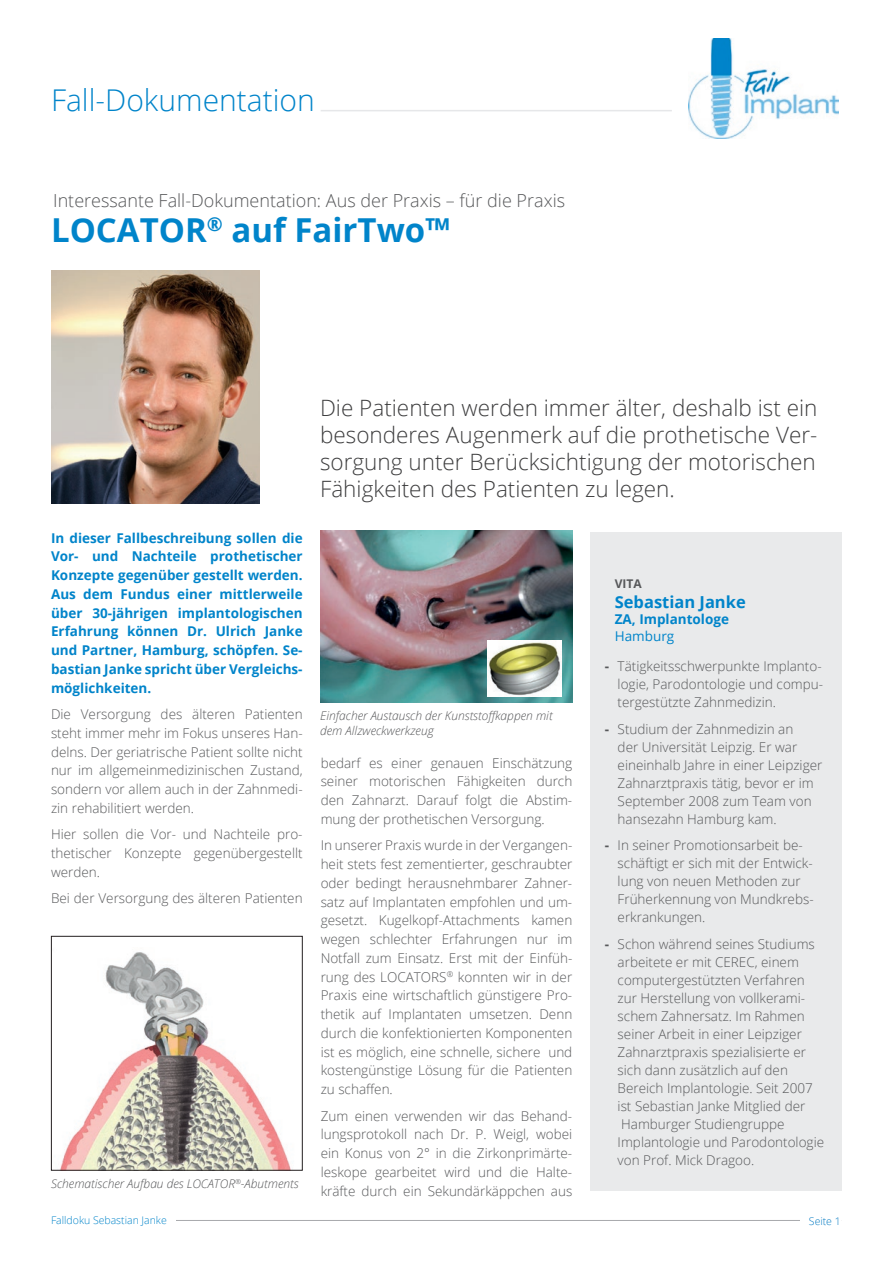
<style>
.page{position:relative;width:893px;height:1263px;background:#fff}
.page>*{position:absolute;margin:0;border:0;box-sizing:border-box;transform-origin:0 0}
.t1{font:700 33px "Open Sans";color:#0084ca}
.t2{font:300 30px "Open Sans";color:#0084ca}
.t3{font:300 22.5px/27px "Open Sans";color:#3e3e3f;text-align:justify}
.t4{font:300 18px "Open Sans";color:#57585a}
.t5{font:700 16.5px "Open Sans";color:#0084ca}
.t6{font:300 13.5px/18.8px "Open Sans";color:#57585a;text-align:justify}
.t7{font:700 13.5px/18.8px "Open Sans";color:#0084ca;text-align:justify}
.t8{font:13.5px "Open Sans";color:#0084ca}
.t9{font:italic 300 12px/15px "Open Sans";color:#57585a}
.t10{font:700 12px "Open Sans";color:#57585a}
.t11{font:300 10.5px "Open Sans";color:#0084ca}
.t12{font:300 10.5px "Open Sans";color:#0079c2}
.s1{font-weight:700}
</style>
<div class="page">
<hr style="left:170px;top:1220px;width:671px;height:1px;background:#a8a9ad">
<div style="left:51px;top:1207px;width:124px;height:25px;background:#fff"></div>
<div style="left:800px;top:1208px;width:41px;height:25px;background:#fff"></div>
<img style="left:688px;top:39px;width:150px;height:99px">
<div style="left:590px;top:532px;width:251px;height:659px;background:#e9eaeb"></div>
<hr style="left:321px;top:110px;width:351px;height:1px;background:#e6e7e9">
<img style="left:51px;top:270px;width:209px;height:233px">
<img style="left:320px;top:531px;width:252px;height:171px">
<img style="left:487px;top:640px;width:75px;height:57px">
<img style="left:60px;top:952px;width:231px;height:216px">
<div style="left:51px;top:936px;width:251px;height:234px;border:1px solid #231f20"></div>
<h2 class="t2" style="left:51px;top:80px;width:265px">Fall-Dokumentation</h2>
<h3 class="t4" style="left:53px;top:188px;width:513px">Interessante Fall-Dokumentation: Aus der Praxis – für die Praxis</h3>
<h1 class="t1" style="left:51px;top:207px;width:401px">LOCATOR<sup>®</sup> auf FairTwo™</h1>
<p class="t7" style="left:51px;top:528px;width:253px">In dieser Fallbeschreibung sollen die Vor- und Nachteile prothetischer Konzepte gegenüber gestellt werden.<br>Aus dem Fundus einer mittlerweile über 30-jährigen implantologischen Erfahrung können Dr. Ulrich Janke und Partner, Hamburg, schöpfen. Se&shy;bastian Janke spricht über Vergleichs&shy;möglichkeiten.</p>
<p class="t6" style="left:51px;top:704px;width:253px">Die Versorgung des älteren Patienten steht immer mehr im Fokus unseres Han&shy;delns. Der geriatrische Patient sollte nicht nur im allgemeinmedizinischen Zustand, sondern vor allem auch in der Zahnmedi&shy;zin rehabilitiert werden.</p>
<p class="t6" style="left:51px;top:824px;width:253px">Hier sollen die Vor- und Nachteile pro&shy;thetischer Konzepte gegenübergestellt werden.</p>
<p class="t6" style="left:51px;top:888px;width:253px">Bei der Versorgung des älteren Patienten</p>
<p class="t9" style="left:51px;top:1176px;width:249px">Schematischer Aufbau des LOCATOR<sup>®</sup>-Abutments</p>
<h3 class="t3" style="left:320px;top:393px;width:499px">Die Patienten werden immer älter, deshalb ist ein besonderes Augenmerk auf die prothetische Ver&shy;sorgung unter Berücksichtigung der motorischen Fähigkeiten des Patienten zu legen.</h3>
<p class="t9" style="left:320px;top:708px;width:234px">Einfacher Austausch der Kunststoffkappen mit dem Allzweckwerkzeug</p>
<p class="t6" style="left:321px;top:753px;width:253px">bedarf es einer genauen Einschätzung seiner motorischen Fähigkeiten durch den Zahnarzt. Darauf folgt die Abstim&shy;mung der prothetischen Versorgung.</p>
<p class="t6" style="left:321px;top:836px;width:253px">In unserer Praxis wurde in der Vergangen&shy;heit stets fest zementierter, geschraubter oder bedingt herausnehmbarer Zahner&shy;satz auf Implantaten empfohlen und um&shy;gesetzt. Kugelkopf-Attachments kamen wegen schlechter Erfahrungen nur im Notfall zum Einsatz. Erst mit der Einfüh&shy;rung des LOCATORS<sup>®</sup> konnten wir in der Praxis eine wirtschaftlich günstigere Pro&shy;thetik auf Implantaten umsetzen. Denn durch die konfektionierten Komponenten ist es möglich, eine schnelle, sichere und kostengünstige Lösung für die Patienten zu schaffen.</p>
<p class="t6" style="left:321px;top:1106px;width:253px">Zum einen verwenden wir das Behand&shy;lungsprotokoll nach Dr. P. Weigl, wobei ein Konus von 2° in die Zirkonprimärte&shy;leskope gearbeitet wird und die Halte&shy;kräfte durch ein Sekundärkäppchen aus</p>
<p class="t10" style="left:615px;top:575px;width:28px">VITA</p>
<p class="t5" style="left:615px;top:590px;width:132px">Sebastian Janke</p>
<p class="t7" style="left:615px;top:610px;width:116px">ZA, Implantologe</p>
<p class="t8" style="left:615px;top:626px;width:61px">Hamburg</p>
<p class="t6" style="left:618px;top:657px;width:207px;line-height:18px;text-indent:-13px"><span class="s1">-</span> Tätigkeitsschwerpunkte Implanto&shy;logie, Parodontologie und compu&shy;tergestützte Zahnmedizin.</p>
<p class="t6" style="left:618px;top:720px;width:206px;line-height:18px;text-align:left;text-indent:-13px"><span class="s1">-</span> Studium der Zahnmedizin an<br>der Universität Leipzig. Er war eineinhalb Jahre in einer Leipziger<br>Zahnarztpraxis tätig, bevor er im<br>September 2008 zum Team von hansezahn Hamburg kam.</p>
<p class="t6" style="left:618px;top:836px;width:198px;line-height:18px;text-align:left;text-indent:-13px"><span class="s1">-</span> In seiner Promotionsarbeit be&shy;schäftigt er sich mit der Entwick&shy;lung von neuen Methoden zur<br>Früherkennung von Mundkrebs&shy;erkrankungen.</p>
<p class="t6" style="left:618px;top:935px;width:208px;line-height:18px;text-align:left;text-indent:-13px"><span class="s1">-</span> Schon während seines Studiums arbeitete er mit CEREC, einem computergestützten Verfahren zur Herstellung von vollkerami&shy;schem Zahnersatz. Im Rahmen seiner Arbeit in einer Leipziger<br>Zahnarztpraxis spezialisierte er sich dann zusätzlich auf den<br>Bereich Implantologie. Seit 2007 ist Sebastian Janke Mitglied der<br>Hamburger Studiengruppe<br>Implantologie und Parodontologie von Prof. Mick Dragoo.</p>
<p class="t11" style="left:51px;top:1213px;width:117px">Falldoku Sebastian Janke</p>
<p class="t12" style="left:809px;top:1214px;width:33px">Seite 1</p>
</div>
